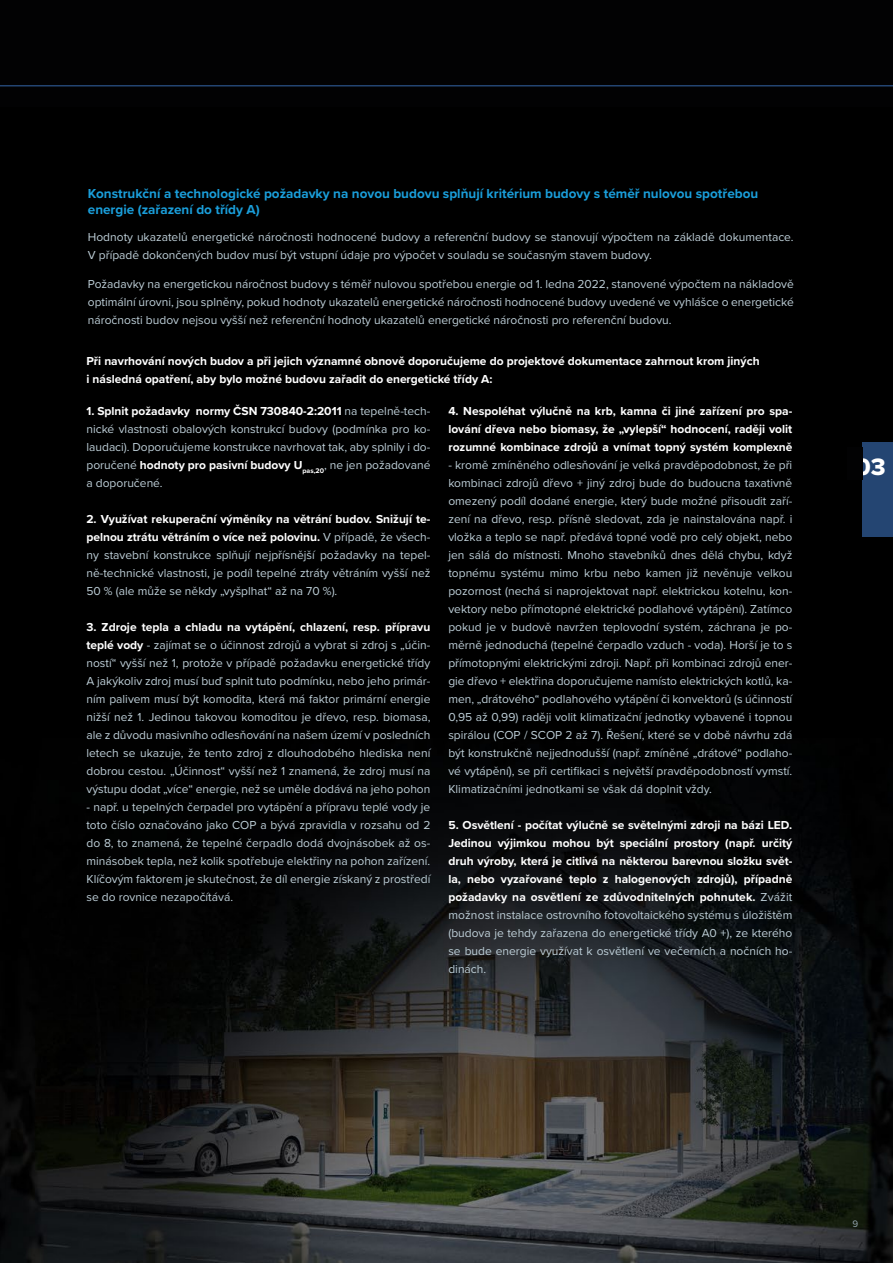
<style>
.page{position:relative;width:893px;height:1263px;background:#020203}
.page>*{position:absolute;margin:0;border:0;box-sizing:border-box;transform-origin:0 0}
.t1{font:24.6px "Proxima Nova Extrabld";color:#fff}
.t2{font:700 13.5px/16.5px "Proxima Nova";color:#1a9eda}
.t3{font:12px/18px "Proxima Nova";color:#becfd8;text-align:justify}
.t4{font:700 12px/18px "Proxima Nova";color:#fff;text-align:justify}
.t5{font:9.75px "Proxima Nova";color:#95a6b0}
.s1{font-weight:700;color:#fff}
.s2{font-weight:400;color:#becfd8}
</style>
<div class="page">
<img style="left:0;top:442px;width:893px;height:821px">
<hr style="left:0;top:85px;width:893px;height:1px;background:#244572">
<div style="left:863px;top:442px;width:30px;height:94px;background:#244572"></div>
<div style="left:847px;top:447px;width:16px;height:33px;background:#020203"></div>
<p class="t2" style="left:88px;top:185px;width:672px">Konstrukční a technologické požadavky na novou budovu splňují kritérium budovy s téměř nulovou spotřebou energie (zařazení do třídy A)</p>
<p class="t3" style="left:88px;top:228px;width:707px">Hodnoty ukazatelů energetické náročnosti hodnocené budovy a referenční budovy se stanovují výpočtem na základě dokumentace.<br>V případě dokončených budov musí být vstupní údaje pro výpočet v souladu se současným stavem budovy.</p>
<p class="t3" style="left:88px;top:274px;width:707px">Požadavky na energetickou náročnost budovy s téměř nulovou spotřebou energie od 1. ledna 2022, stanovené výpočtem na nákladově optimální úrovni, jsou splněny, pokud hodnoty ukazatelů energetické náročnosti hodnocené budovy uvedené ve vyhlášce o energetické náročnosti budov nejsou vyšší než referenční hodnoty ukazatelů energetické náročnosti pro referenční budovu.</p>
<p class="t4" style="left:86px;top:352px;width:675px">Při navrhování nových budov a při jejich významné obnově doporučujeme do projektové dokumentace zahrnout krom jiných i následná opatření, aby bylo možné budovu zařadit do energetické třídy A:</p>
<p class="t3" style="left:86px;top:401px;width:345px"><span class="s1">1. Splnit požadavky normy ČSN 730840-2:2011</span> na tepelně-tech&shy;nické vlastnosti obalových konstrukcí budovy (podmínka pro ko&shy;laudaci). Doporučujeme konstrukce navrhovat tak, aby splnily i do&shy;poručené <span class="s1">hodnoty pro pasivní budovy U</span><sub>pas,20</sub>, ne jen požadované a doporučené.</p>
<p class="t3" style="left:86px;top:509px;width:345px"><span class="s1">2. Využívat rekuperační výměníky na větrání budov. Snižují te&shy;pelnou ztrátu větráním o více než polovinu.</span> V případě, že všech&shy;ny stavební konstrukce splňují nejpřísnější požadavky na tepel&shy;ně-technické vlastnosti, je podíl tepelné ztráty větráním vyšší než 50 % (ale může se někdy „vyšplhat“ až na 70 %).</p>
<p class="t3" style="left:86px;top:617px;width:345px"><span class="s1">3. Zdroje tepla a chladu na vytápění, chlazení, resp. přípravu teplé vody</span> - zajímat se o účinnost zdrojů a vybrat si zdroj s „účin&shy;ností“ vyšší než 1, protože v případě požadavku energetické třídy A jakýkoliv zdroj musí buď splnit tuto podmínku, nebo jeho primár&shy;ním palivem musí být komodita, která má faktor primární energie nižší než 1. Jedinou takovou komoditou je dřevo, resp. biomasa, ale z důvodu masivního odlesňování na našem území v posledních letech se ukazuje, že tento zdroj z dlouhodobého hlediska není dobrou cestou. „Účinnost“ vyšší než 1 znamená, že zdroj musí na výstupu dodat „více“ energie, než se uměle dodává na jeho pohon</p>
<p class="t3" style="left:86px;top:797px;width:345px">- např. u tepelných čerpadel pro vytápění a přípravu teplé vody je toto číslo označováno jako COP a bývá zpravidla v rozsahu od 2 do 8, to znamená, že tepelné čerpadlo dodá dvojnásobek až os&shy;minásobek tepla, než kolik spotřebuje elektřiny na pohon zařízení.<br>Klíčovým faktorem je skutečnost, že díl energie získaný z prostředí se do rovnice nezapočítává.</p>
<p class="t4" style="left:448px;top:401px;width:345px">4. Nespoléhat výlučně na krb, kamna či jiné zařízení pro spa&shy;lování dřeva nebo biomasy, že „vylepší“ hodnocení, raději volit rozumné kombinace zdrojů a vnímat topný systém komplexně</p>
<p class="t3" style="left:448px;top:455px;width:345px">- kromě zmíněného odlesňování je velká pravděpodobnost, že při kombinaci zdrojů dřevo + jiný zdroj bude do budoucna taxativně omezený podíl dodané energie, který bude možné přisoudit zaří&shy;zení na dřevo, resp. přísně sledovat, zda je nainstalována např. i vložka a teplo se např. předává topné vodě pro celý objekt, nebo jen sálá do místnosti. Mnoho stavebníků dnes dělá chybu, když topnému systému mimo krbu nebo kamen již nevěnuje velkou pozornost (nechá si naprojektovat např. elektrickou kotelnu, kon&shy;vektory nebo přímotopné elektrické podlahové vytápění). Zatímco pokud je v budově navržen teplovodní systém, záchrana je po&shy;měrně jednoduchá (tepelné čerpadlo vzduch - voda). Horší je to s přímotopnými elektrickými zdroji. Např. při kombinaci zdrojů ener&shy;gie dřevo + elektřina doporučujeme namísto elektrických kotlů, ka&shy;men, „drátového“ podlahového vytápění či konvektorů (s účinností 0,95 až 0,99) raději volit klimatizační jednotky vybavené i topnou spirálou (COP / SCOP 2 až 7). Řešení, které se v době návrhu zdá být konstrukčně nejjednodušší (např. zmíněné „drátové“ podlaho&shy;vé vytápění), se při certifikaci s největší pravděpodobností vymstí.<br>Klimatizačními jednotkami se však dá doplnit vždy.</p>
<p class="t4" style="left:448px;top:815px;width:345px">5. Osvětlení - počítat výlučně se světelnými zdroji na bázi LED.<br>Jedinou výjimkou mohou být speciální prostory (např. určitý druh výroby, která je citlivá na některou barevnou složku svět&shy;la, nebo vyzařované teplo z halogenových zdrojů), případně požadavky na osvětlení ze zdůvodnitelných pohnutek. <span class="s2">Zvážit možnost instalace ostrovního fotovoltaického systému s úložištěm (budova je tehdy zařazena do energetické třídy A0 +), ze kterého se bude energie využívat k osvětlení ve večerních a nočních ho&shy;dinách.</span></p>
<h1 class="t1" style="left:855px;top:448px;width:32px">03</h1>
<p class="t5" style="left:852px;top:1216px;width:7px">9</p>
</div>
